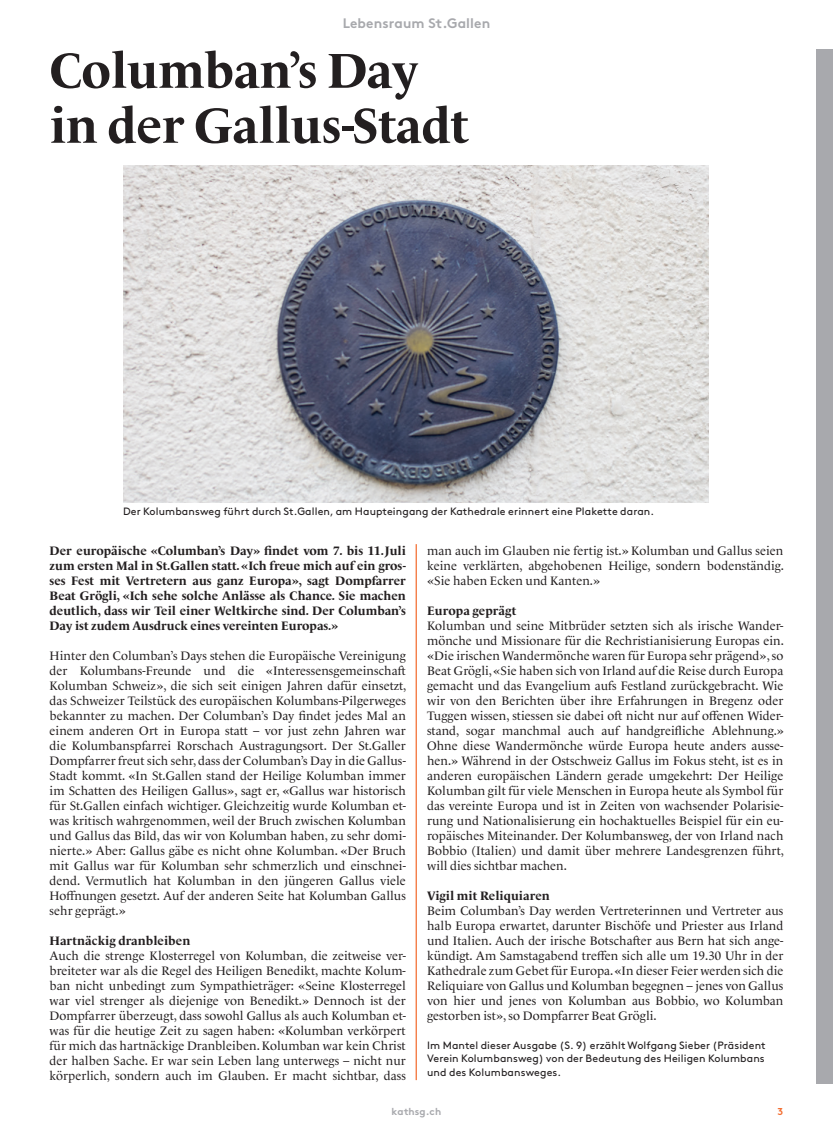
<style>
.page{position:relative;width:833px;height:1134px;background:#fff}
.page>*{position:absolute;margin:0;border:0;box-sizing:border-box;transform-origin:0 0}
.t1{font:700 50px/55px "Le Monde Livre Pro";letter-spacing:-.005em;color:#231f20}
.t2{font:700 13.75px "Brown Pro";letter-spacing:.01em;color:#a8a9ad}
.t3{font:12.5px/15px "Le Monde Livre Pro";letter-spacing:.005em;color:#231f20;text-align:justify}
.t4{font:700 12.5px/15px "Le Monde Livre Pro";color:#231f20;text-align:justify}
.t5{font:10.62px/13.8px "Brown Pro";letter-spacing:.01em;color:#231f20;text-align:justify}
.t6{font:700 10px "Brown Pro";letter-spacing:.01em;color:#a8a9ad}
.t7{font:700 10px "Brown Pro";color:#f36e31}
</style>
<div class="page">
<div style="left:816px;top:50px;width:17px;height:1034px;background:#a8a9ad"></div>
<hr style="left:415px;top:544px;width:2px;height:536px;background:#f36e31">
<img style="left:123px;top:165px;width:585px;height:338px">
<p class="t2" style="left:343px;top:12px;width:149px">Lebensraum St.Gallen</p>
<h1 class="t1" style="left:50px;top:38px;width:421px">Columban’s Day in der Gallus-Stadt</h1>
<p class="t5" style="left:123px;top:504px;width:532px">Der Kolumbansweg führt durch St.Gallen, am Haupteingang der Kathedrale erinnert eine Plakette daran.</p>
<p class="t4" style="left:50px;top:542px;width:358px">Der europäische «Columban’s Day» findet vom 7. bis 11.Juli zum ersten Mal in St.Gallen statt. «Ich freue mich auf ein gros&shy;ses Fest mit Vertretern aus ganz Europa», sagt Dompfarrer Beat Grögli, «Ich sehe solche Anlässe als Chance. Sie machen deutlich, dass wir Teil einer Weltkirche sind. Der Columban’s Day ist zudem Ausdruck eines vereinten Europas.»</p>
<p class="t3" style="left:50px;top:647px;width:358px">Hinter den Columban’s Days stehen die Europäische Vereinigung der Kolumbans-Freunde und die «Interessensgemeinschaft Kolumban Schweiz», die sich seit einigen Jahren dafür einsetzt, das Schweizer Teilstück des europäischen Kolumbans-Pilgerweges bekannter zu machen. Der Columban’s Day findet jedes Mal an einem anderen Ort in Europa statt – vor just zehn Jahren war die Kolumbanspfarrei Rorschach Austragungsort. Der St.Galler Dompfarrer freut sich sehr, dass der Columban’s Day in die Gallus-Stadt kommt. «In St.Gallen stand der Heilige Kolumban immer im Schatten des Heiligen Gallus», sagt er, «Gallus war historisch für St.Gallen einfach wichtiger. Gleichzeitig wurde Kolumban et&shy;was kritisch wahrgenommen, weil der Bruch zwischen Kolumban und Gallus das Bild, das wir von Kolumban haben, zu sehr domi&shy;nierte.» Aber: Gallus gäbe es nicht ohne Kolumban. «Der Bruch mit Gallus war für Kolumban sehr schmerzlich und einschnei&shy;dend. Vermutlich hat Kolumban in den jüngeren Gallus viele Hoffnungen gesetzt. Auf der anderen Seite hat Kolumban Gallus sehr geprägt.»</p>
<p class="t4" style="left:50px;top:932px;width:142px">Hartnäckig dranbleiben</p>
<p class="t3" style="left:50px;top:947px;width:358px">Auch die strenge Klosterregel von Kolumban, die zeitweise ver&shy;breiteter war als die Regel des Heiligen Benedikt, machte Kolum&shy;ban nicht unbedingt zum Sympathieträger: «Seine Klosterregel war viel strenger als diejenige von Benedikt.» Dennoch ist der Dompfarrer überzeugt, dass sowohl Gallus als auch Kolumban et&shy;was für die heutige Zeit zu sagen haben: «Kolumban verkörpert für mich das hartnäckige Dranbleiben. Kolumban war kein Christ der halben Sache. Er war sein Leben lang unterwegs – nicht nur körperlich, sondern auch im Glauben. Er macht sichtbar, dass</p>
<p class="t3" style="left:427px;top:542px;width:358px">man auch im Glauben nie fertig ist.» Kolumban und Gallus seien keine verklärten, abgehobenen Heilige, sondern bodenständig. «Sie haben Ecken und Kanten.»</p>
<p class="t4" style="left:427px;top:602px;width:91px">Europa geprägt</p>
<p class="t3" style="left:427px;top:617px;width:358px">Kolumban und seine Mitbrüder setzten sich als irische Wander&shy;mönche und Missionare für die Rechristianisierung Europas ein. «Die irischen Wandermönche waren für Europa sehr prägend», so Beat Grögli, «Sie haben sich von Irland auf die Reise durch Europa gemacht und das Evangelium aufs Festland zurückgebracht. Wie wir von den Berichten über ihre Erfahrungen in Bregenz oder Tuggen wissen, stiessen sie dabei oft nicht nur auf offenen Wider&shy;stand, sogar manchmal auch auf handgreifliche Ablehnung.» Ohne diese Wandermönche würde Europa heute anders ausse&shy;hen.» Während in der Ostschweiz Gallus im Fokus steht, ist es in anderen europäischen Ländern gerade umgekehrt: Der Heilige Kolumban gilt für viele Menschen in Europa heute als Symbol für das vereinte Europa und ist in Zeiten von wachsender Polarisie&shy;rung und Nationalisierung ein hochaktuelles Beispiel für ein eu&shy;ropäisches Miteinander. Der Kolumbansweg, der von Irland nach Bobbio (Italien) und damit über mehrere Landesgrenzen führt, will dies sichtbar machen.</p>
<p class="t4" style="left:427px;top:887px;width:124px">Vigil mit Reliquiaren</p>
<p class="t3" style="left:427px;top:902px;width:358px">Beim Columban’s Day werden Vertreterinnen und Vertreter aus halb Europa erwartet, darunter Bischöfe und Priester aus Irland und Italien. Auch der irische Botschafter aus Bern hat sich ange&shy;kündigt. Am Samstagabend treffen sich alle um 19.30 Uhr in der Kathedrale zum Gebet für Europa. «In dieser Feier werden sich die Reliquiare von Gallus und Kolumban begegnen – jenes von Gallus von hier und jenes von Kolumban aus Bobbio, wo Kolumban gestorben ist», so Dompfarrer Beat Grögli.</p>
<p class="t5" style="left:427px;top:1037px;width:340px">Im Mantel dieser Ausgabe (S. 9) erzählt Wolfgang Sieber (Präsident Verein Kolumbansweg) von der Bedeutung des Heiligen Kolumbans und des Kolumbansweges.</p>
<p class="t6" style="left:391px;top:1103px;width:51px">kathsg.ch</p>
<p class="t7" style="left:777px;top:1103px;width:7px">3</p>
</div>
